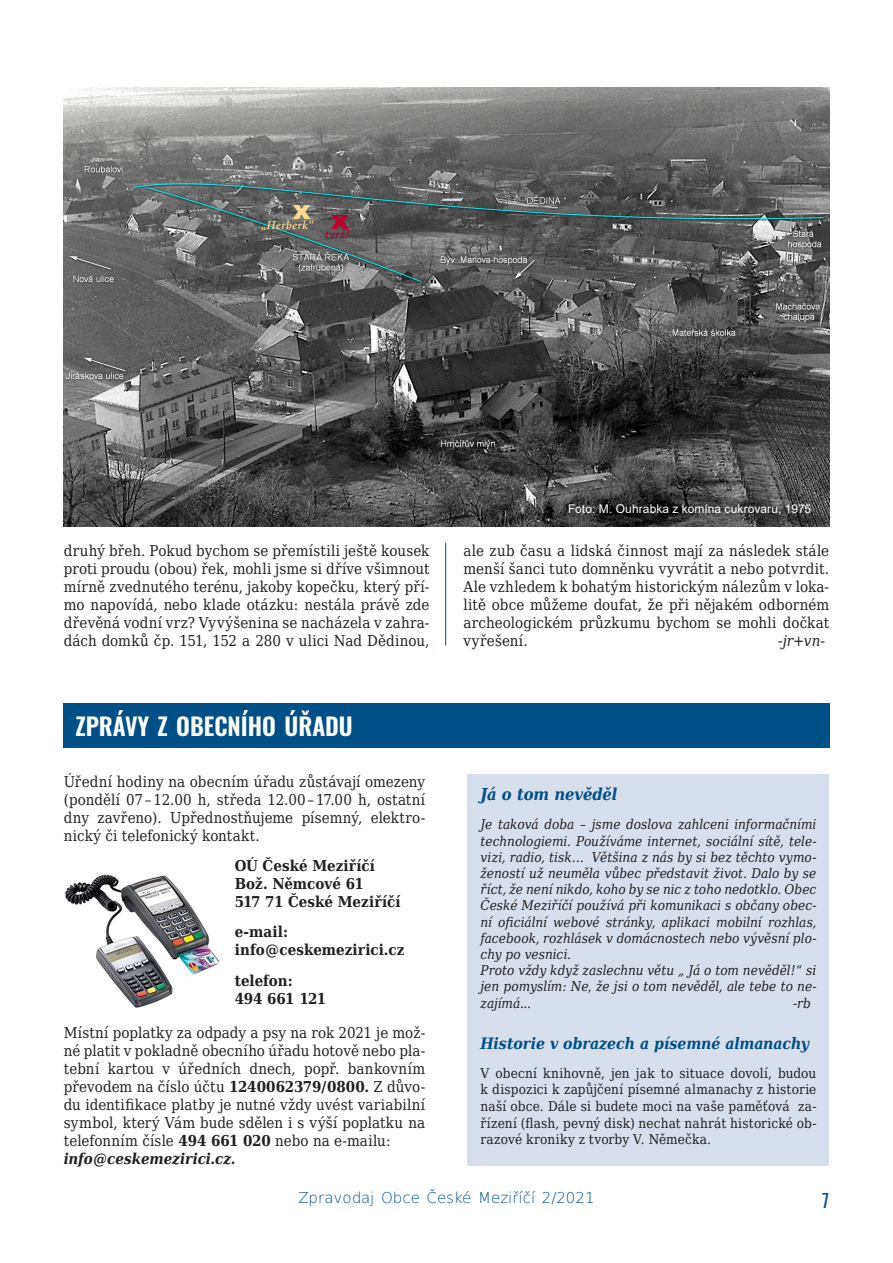
<style>
.page{position:relative;width:893px;height:1263px;background:#fff}
.page>*{position:absolute;margin:0;border:0;box-sizing:border-box;transform-origin:0 0}
.text{font:900 27px "Arial";color:#fdd98e}
.text-2{font:900 27px "Arial";color:#bd002b}
.Titulek{font:600 24px "Oswald";color:#fff}
.t1{font:18px "Oswald";color:#004f86}
.text-3{font:italic 700 16.5px "DejaVu Serif Condensed";letter-spacing:-.005em;color:#004f86}
.text-4{font:italic 700 15.75px "DejaVu Serif Condensed";letter-spacing:-.005em;color:#004f86}
.text-5{font:15px/18px "DejaVu Serif Condensed";letter-spacing:.005em;color:#231f20;text-align:justify}
.text-6{font:700 15px/18px "DejaVu Serif Condensed";color:#231f20}
.Titulek-2{font:200 15px "DejaVu Sans";color:#004f86}
.text-7{font:italic 700 15px "DejaVu Serif Condensed";letter-spacing:-.005em;color:#231f20}
.text-8{font:italic 15px "DejaVu Serif Condensed";color:#231f20}
.obr{font:italic 13.5px/16.2px "DejaVu Serif Condensed";color:#231f20;text-align:justify}
.text-9{font:13.5px/16.5px "DejaVu Serif Condensed";letter-spacing:.01em;color:#231f20;text-align:justify}
.text-10{font:12px "Arial";letter-spacing:.005em;color:#fff}
.text-11{font:italic 600 12px "Minion Pro";letter-spacing:.01em;color:#fdd98e}
.text-12{font:italic 600 12px "Minion Pro";color:#bd002b}
.s1{font-weight:700}
</style>
<div class="page">
<img style="left:64px;top:88px;width:765px;height:438px">
<hr style="left:445px;top:543px;width:1px;height:102px;background:#004f86">
<div style="left:63px;top:703px;width:766px;height:45px;background:#004f86"></div>
<img style="left:65px;top:874px;width:155px;height:134px">
<div style="left:468px;top:774px;width:361px;height:391px;background:#d7dfec"></div>
<p class="text" style="left:293px;top:190px;width:20px">x</p>
<p class="text-11" style="left:261px;top:218px;width:54px">„Herberk“</p>
<p class="text-2" style="left:331px;top:199px;width:20px">x</p>
<p class="text-12" style="left:325px;top:227px;width:27px">tvrz?</p>
<p class="text-10" style="left:568px;top:500px;width:245px">Foto: M. Ouhrabka z komína cukrovaru, 1975</p>
<p class="text-5" style="left:64px;top:541px;width:367px">druhý břeh. Pokud bychom se přemístili ještě kousek proti proudu (obou) řek, mohli jsme si dříve všimnout mírně zvednutého terénu, jakoby kopečku, který pří&shy;mo napovídá, nebo klade otázku: nestála právě zde dřevěná vodní vrz? Vyvýšenina se nacházela v zahra&shy;dách domků čp. 151, 152 a 280 v ulici Nad Dědinou,</p>
<p class="text-5" style="left:463px;top:541px;width:367px">ale zub času a lidská činnost mají za následek stále menší šanci tuto domněnku vyvrátit a nebo potvrdit.<br>Ale vzhledem k bohatým historickým nálezům v loka&shy;litě obce můžeme doufat, že při nějakém odborném archeologickém průzkumu bychom se mohli dočkat vyřešení.</p>
<p class="text-8" style="left:778px;top:630px;width:48px">-jr+vn-</p>
<p class="Titulek" style="left:76px;top:704px;width:279px">ZPRÁVY Z OBECNÍHO ÚŘADU</p>
<p class="text-5" style="left:64px;top:772px;width:363px">Úřední hodiny na obecním úřadu zůstávají omezeny (pondělí 07 – 12.00 h, středa 12.00 – 17.00 h, ostatní dny zavřeno). Upřednostňujeme písemný, elektro&shy;nický či telefonický kontakt.</p>
<p class="text-6" style="left:235px;top:856px;width:167px">OÚ České Meziříčí<br>Bož. Němcové 61<br>517 71 České Meziříčí</p>
<p class="text-6" style="left:235px;top:922px;width:171px">e-mail: info@ceskemezirici.cz</p>
<p class="text-6" style="left:235px;top:971px;width:93px">telefon:<br>494 661 121</p>
<p class="text-5" style="left:64px;top:1023px;width:363px">Místní poplatky za odpady a psy na rok 2021 je mož&shy;né platit v pokladně obecního úřadu hotově nebo pla&shy;tební kartou v úředních dnech, popř. bankovním převodem na číslo účtu <span class="s1">1240062379/0800.</span> Z důvo&shy;du identifikace platby je nutné vždy uvést variabilní symbol, který Vám bude sdělen i s výší poplatku na telefonním čísle <span class="s1">494 661 020</span> nebo na e-mailu:</p>
<p class="text-7" style="left:64px;top:1146px;width:173px">info@ceskemezirici.cz.</p>
<p class="text-3" style="left:480px;top:781px;width:138px">Já o tom nevěděl</p>
<p class="obr" style="left:480px;top:816px;width:337px">Je taková doba – jsme doslova zahlceni informačními technologiemi. Používáme internet, sociální sítě, tele&shy;vizi, radio, tisk… Většina z nás by si bez těchto vymo&shy;žeností už neuměla vůbec představit život. Dalo by se říct, že není nikdo, koho by se nic z toho nedotklo. Obec České Meziříčí používá při komunikaci s občany obec&shy;ní oficiální webové stránky, aplikaci mobilní rozhlas, facebook, rozhlásek v domácnostech nebo vývěsní plo&shy;chy po vesnici.</p>
<p class="obr" style="left:480px;top:962px;width:337px">Proto vždy když zaslechnu větu „ Já o tom nevěděl!“ si jen pomyslím: Ne, že jsi o tom nevěděl, ale tebe to ne&shy;zajímá...</p>
<p class="obr" style="left:793px;top:994px;width:19px">-rb</p>
<p class="text-4" style="left:480px;top:1031px;width:330px">Historie v obrazech a písemné almanachy</p>
<p class="text-9" style="left:480px;top:1064px;width:337px">V obecní knihovně, jen jak to situace dovolí, budou k dispozici k zapůjčení písemné almanachy z historie naší obce. Dále si budete moci na vaše paměťová za&shy;řízení (flash, pevný disk) nechat nahrát historické ob&shy;razové kroniky z tvorby V. Němečka.</p>
<p class="Titulek-2" style="left:298px;top:1186px;width:298px">Zpravodaj Obce České Meziříčí 2/2021</p>
<p class="t1" style="left:822px;top:1184px;width:8px">7</p>
</div>
